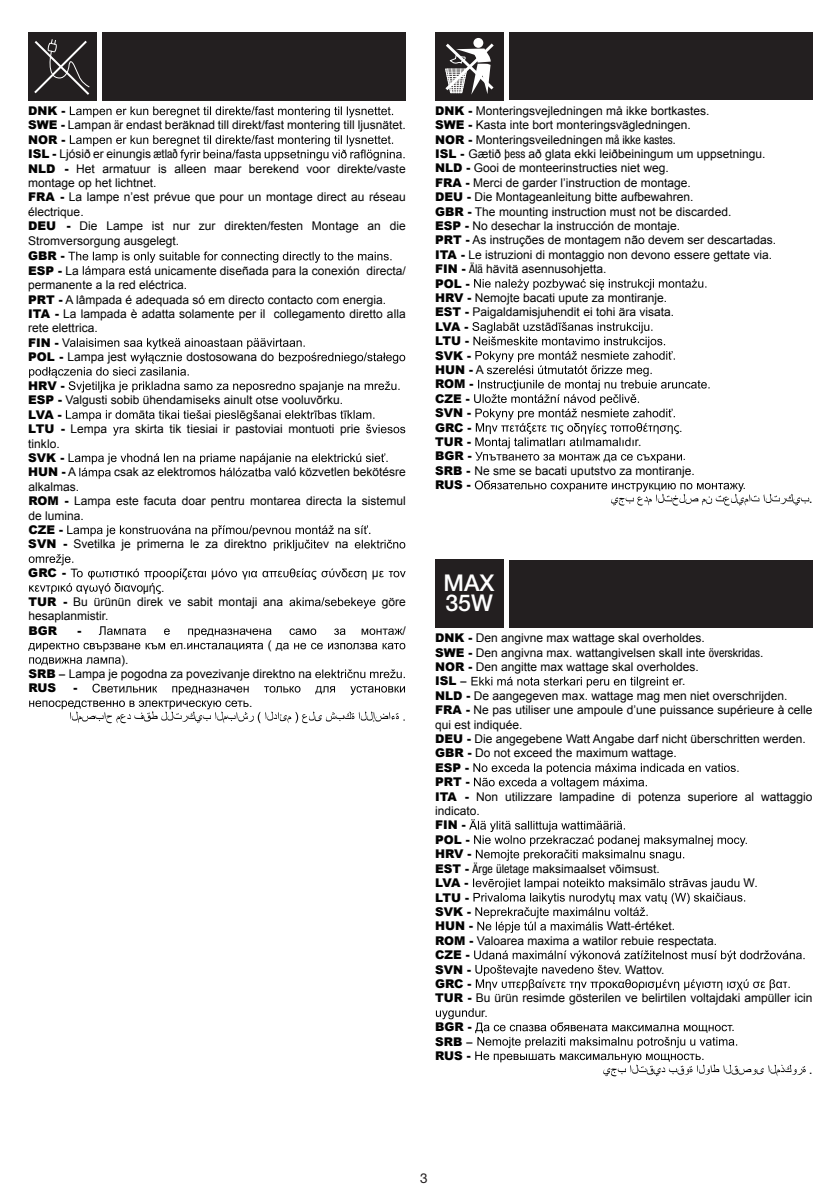
<style>
.page{position:relative;width:840px;height:1191px;background:#fff}
.page>*{position:absolute;margin:0;border:0;box-sizing:border-box;transform-origin:0 0}
.t1{font:500 23.2px/20.6px "Helvetica Neue";color:#fff}
.t2{font:13.6px "Helvetica Neue LT Pro";color:#231f20}
.t3{font:12px/14.4px "Arial";color:#030303}
.t4{font:900 12px/14.4px "Arial";color:#030303}
.t5{font:12px "Helvetica Neue LT";color:#030303}
.t6{font:condensed 12px "Helvetica Neue LT";color:#030303}
.s1{font-weight:900}
.s2{font-family:"Helvetica Neue LT";font-stretch:condensed}
.s3{font-weight:400}
.s4{font-family:"Arial";font-stretch:normal}
</style>
<div class="page">
<svg style="left:474px;top:279px;width:232px;height:11px"></svg>
<svg style="left:472px;top:322px;width:237px;height:141px"></svg>
<svg style="left:474px;top:480px;width:334px;height:25px"></svg>
<div style="left:435px;top:32px;width:68px;height:68px;background:#231f20"></div>
<div style="left:508px;top:33px;width:304px;height:67px;background:#231f20"></div>
<svg style="left:473px;top:38px;width:10px;height:10px"></svg>
<svg style="left:445px;top:40px;width:49px;height:55px"></svg>
<svg style="left:70px;top:106px;width:323px;height:12px"></svg>
<svg style="left:70px;top:135px;width:334px;height:26px"></svg>
<div style="left:28px;top:33px;width:68px;height:68px;background:#231f20"></div>
<div style="left:102px;top:33px;width:303px;height:68px;background:#231f20"></div>
<svg style="left:34px;top:39px;width:56px;height:56px"></svg>
<svg style="left:68px;top:251px;width:323px;height:26px"></svg>
<svg style="left:29px;top:338px;width:376px;height:54px"></svg>
<svg style="left:66px;top:410px;width:339px;height:26px"></svg>
<svg style="left:68px;top:453px;width:319px;height:26px"></svg>
<svg style="left:29px;top:525px;width:376px;height:83px"></svg>
<svg style="left:99px;top:626px;width:47px;height:9px"></svg>
<svg style="left:164px;top:628px;width:6px;height:7px"></svg>
<svg style="left:188px;top:628px;width:83px;height:9px"></svg>
<svg style="left:289px;top:628px;width:27px;height:7px"></svg>
<svg style="left:334px;top:628px;width:11px;height:7px"></svg>
<svg style="left:361px;top:628px;width:41px;height:7px"></svg>
<svg style="left:28px;top:643px;width:235px;height:8px"></svg>
<svg style="left:275px;top:643px;width:47px;height:8px"></svg>
<svg style="left:328px;top:643px;width:77px;height:6px"></svg>
<svg style="left:29px;top:657px;width:376px;height:66px"></svg>
<svg style="left:471px;top:677px;width:207px;height:11px"></svg>
<svg style="left:473px;top:763px;width:265px;height:26px"></svg>
<svg style="left:469px;top:819px;width:276px;height:42px"></svg>
<svg style="left:473px;top:878px;width:270px;height:55px"></svg>
<svg style="left:474px;top:950px;width:330px;height:40px"></svg>
<svg style="left:435px;top:1008px;width:370px;height:68px"></svg>
<div style="left:435px;top:560px;width:68px;height:68px;background:#231f20"></div>
<div style="left:508px;top:560px;width:304px;height:67px;background:#231f20"></div>
<p class="t3" style="left:28px;top:104px;width:379px"><span class="s1">DNK -<br>SWE -</span> Lampan <span class="s2">är</span> endast beräknad till direkt/fast montering till ljusnätet.<br><span class="s1">NOR -<br>ISL -</span> Ljósið er einungis <span class="s2">ætlað<br></span><span class="s1">NLD -</span> Het armatuur is alleen maar berekend voor direkte/vaste montage op het lichtnet.<br><span class="s1">FRA -</span> La lampe n’est prévue que pour un montage direct au réseau électrique.<br><span class="s1">DEU -</span> Die Lampe ist nur zur direkten/festen Montage an die Stromversorgung ausgelegt.</p>
<p class="t4" style="left:28px;top:248px;width:52px">GBR -<br>ESP - <span class="s3">La</span></p>
<p class="t3" style="left:28px;top:263px;width:379px;text-indent:126px">unicamente diseñada para la conexión directa/ permanente a la red eléctrica.<br><span class="s1">PRT -</span> A lâmpada é adequada só em directo contacto com energia.<br><span class="s1">ITA -</span> La lampada è adatta solamente per il collegamento diretto alla rete elettrica.<br><span class="s1">FIN -</span> V<br><span class="s1">POL -</span> Lampa jest</p>
<p class="t3" style="left:186px;top:350px;width:89px">dostosowana do</p>
<p class="t3" style="left:28px;top:379px;width:316px"><span class="s1">HRV -<br>ESP -</span> Valgusti sobib ühendamiseks ainult otse vooluvõrku.<br><span class="s1">LVA -<br>LTU -</span> Lempa</p>
<p class="t3" style="left:135px;top:422px;width:226px">skirta tik tiesiai ir pastoviai montuoti prie</p>
<p class="t3" style="left:28px;top:436px;width:33px">tinklo.</p>
<p class="t4" style="left:28px;top:450px;width:49px">SVK -<br>HUN -<span class="s3">A</span></p>
<p class="t3" style="left:114px;top:465px;width:103px">csak az elektromos</p>
<p class="t3" style="left:274px;top:465px;width:133px">való közvetlen bekötésre</p>
<p class="t3" style="left:28px;top:479px;width:378px">alkalmas.<br><span class="s1">ROM -</span> Lampa este facuta doar pentru montarea directa la sistemul de lumina.</p>
<p class="t3" style="left:28px;top:523px;width:240px"><span class="s1">CZE -<br>SVN -</span> Svetilka je primerna le za direktno</p>
<p class="t3" style="left:323px;top:537px;width:27px">v na</p>
<p class="t4" style="left:28px;top:565px;width:39px">GRC -</p>
<p class="t3" style="left:211px;top:566px;width:8px">µ</p>
<p class="t3" style="left:371px;top:566px;width:8px">µ</p>
<p class="t6" style="left:143px;top:580px;width:23px">µ <span class="s4">.</span></p>
<p class="t3" style="left:28px;top:595px;width:256px"><span class="s1">TUR -</span> Bu ürünün direk ve sabit montaji ana</p>
<p class="t3" style="left:381px;top:595px;width:26px">göre</p>
<p class="t3" style="left:28px;top:609px;width:82px">hesaplanmistir.</p>
<p class="t4" style="left:28px;top:623px;width:30px">BGR</p>
<p class="t4" style="left:78px;top:623px;width:5px">-</p>
<p class="t3" style="left:402px;top:623px;width:5px">/</p>
<p class="t3" style="left:183px;top:638px;width:5px">.</p>
<p class="t3" style="left:267px;top:638px;width:5px">(</p>
<p class="t3" style="left:28px;top:652px;width:285px;text-indent:93px">).<br><span class="s1">SRB –</span> Lampa je pogodna za povezivanje direktno na<br><span class="s1">RUS</span></p>
<p class="t4" style="left:73px;top:680px;width:5px">-</p>
<p class="t3" style="left:249px;top:695px;width:5px">.</p>
<p class="t3" style="left:435px;top:103px;width:342px"><span class="s1">DNK -</span> Monteringsvejledningen må ikke bortkastes.<br><span class="s1">SWE -</span> Kasta inte bort monteringsvägledningen.<br><span class="s1">NOR -</span> Monteringsveiledningen <span class="s2">må ikke kastes.<br></span><span class="s1">ISL -</span> Gætið <span class="s2">þess</span> að glata ekki leiðbeiningum um uppsetningu.<br><span class="s1">NLD -</span> Gooi de monteerinstructies niet weg.<br><span class="s1">FRA -</span> Merci de garder l’instruction de montage.<br><span class="s1">DEU -</span> Die Montageanleitung bitte aufbewahren.<br><span class="s1">GBR -</span> The mounting instruction must not be discarded.<br><span class="s1">ESP -</span> No desechar la instrucción de montaje.<br><span class="s1">PRT -</span> As instruções de montagem não devem ser descartadas.<br><span class="s1">ITA -</span> Le istruzioni di montaggio non devono essere gettate via.<br><span class="s1">FIN -</span> <span class="s2">Älä</span> hävitä asennusohjetta.<br><span class="s1">POL -<br>HRV -</span> Nemojte bacati upute za montiranje.<br><span class="s1">EST -</span> Paigaldamisjuhendit ei tohi ära visata.<br><span class="s1">LVA -<br>LTU -<br>SVK -<br>HUN -</span> A<br><span class="s1">ROM -<br>CZE -<br>SVN -<br>GRC -</span></p>
<p class="t3" style="left:679px;top:420px;width:5px">.</p>
<p class="t4" style="left:435px;top:434px;width:37px">TUR -</p>
<p class="t3" style="left:634px;top:435px;width:8px">r.</p>
<p class="t4" style="left:435px;top:448px;width:38px">BGR -</p>
<p class="t3" style="left:435px;top:449px;width:261px;text-indent:247px">.<br><span class="s1">SRB -</span> Ne sme se bacati uputstvo za montiranje.<br><span class="s1">RUS -</span></p>
<p class="t3" style="left:742px;top:478px;width:5px">.</p>
<h1 class="t1" style="left:443px;top:572px;width:52px">MAX<br>35W</h1>
<p class="t5" style="left:808px;top:491px;width:5px">.</p>
<p class="t3" style="left:435px;top:631px;width:329px"><span class="s1">DNK -</span> Den angivne max wattage skal overholdes.<br><span class="s1">SWE -</span> Den angivna max. wattangivelsen skall inte <span class="s2">överskridas</span>.<br><span class="s1">NOR -</span> Den angitte max wattage skal overholdes.<br><span class="s1">ISL –</span></p>
<p class="t3" style="left:435px;top:674px;width:379px;text-indent:243px">r.<br><span class="s1">NLD -</span> De aangegeven max. wattage mag men niet overschrijden.<br><span class="s1">FRA -</span> Ne pas utiliser une ampoule d’une puissance supérieure à celle qui est indiquée.<br><span class="s1">DEU -</span> Die angegebene Watt Angabe darf nicht überschritten werden.<br><span class="s1">GBR -</span> Do not exceed the maximum wattage.<br><span class="s1">ESP -<br>PRT -<br>ITA -</span> Non utilizzare lampadine di potenza superiore al wattaggio indicato.</p>
<p class="t4" style="left:435px;top:817px;width:36px">FIN -<br>POL -</p>
<p class="t3" style="left:744px;top:832px;width:5px">.</p>
<p class="t3" style="left:435px;top:847px;width:226px"><span class="s1">HRV -<br>EST -</span> <span class="s2">Ärge ületage</span> maksimaalset võimsust.<br><span class="s1">LVA -</span></p>
<p class="t3" style="left:743px;top:876px;width:16px">W.</p>
<p class="t4" style="left:435px;top:889px;width:39px">LTU -<br>SVK -<br>HUN -</p>
<p class="t3" style="left:435px;top:919px;width:283px;text-indent:171px">Watt-értéket.<br><span class="s1">ROM -</span> Valoarea maxima a watilor rebuie respectata.<br><span class="s1">CZE -<br>SVN -</span></p>
<p class="t3" style="left:613px;top:962px;width:53px">v. Wattov.</p>
<p class="t4" style="left:435px;top:976px;width:38px">GRC -</p>
<p class="t3" style="left:435px;top:991px;width:379px"><span class="s1">TUR -</span> Bu ürün resimde gösterilen ve belirtilen voltajdaki ampüller icin</p>
<p class="t3" style="left:481px;top:1005px;width:8px">r.</p>
<p class="t4" style="left:435px;top:1019px;width:38px">BGR -</p>
<p class="t3" style="left:731px;top:1020px;width:5px">.</p>
<p class="t4" style="left:435px;top:1033px;width:39px">SRB –<br>RUS -</p>
<p class="t5" style="left:808px;top:1062px;width:5px">.</p>
<p class="t2" style="left:420px;top:1170px;width:9px">3</p>
</div>
